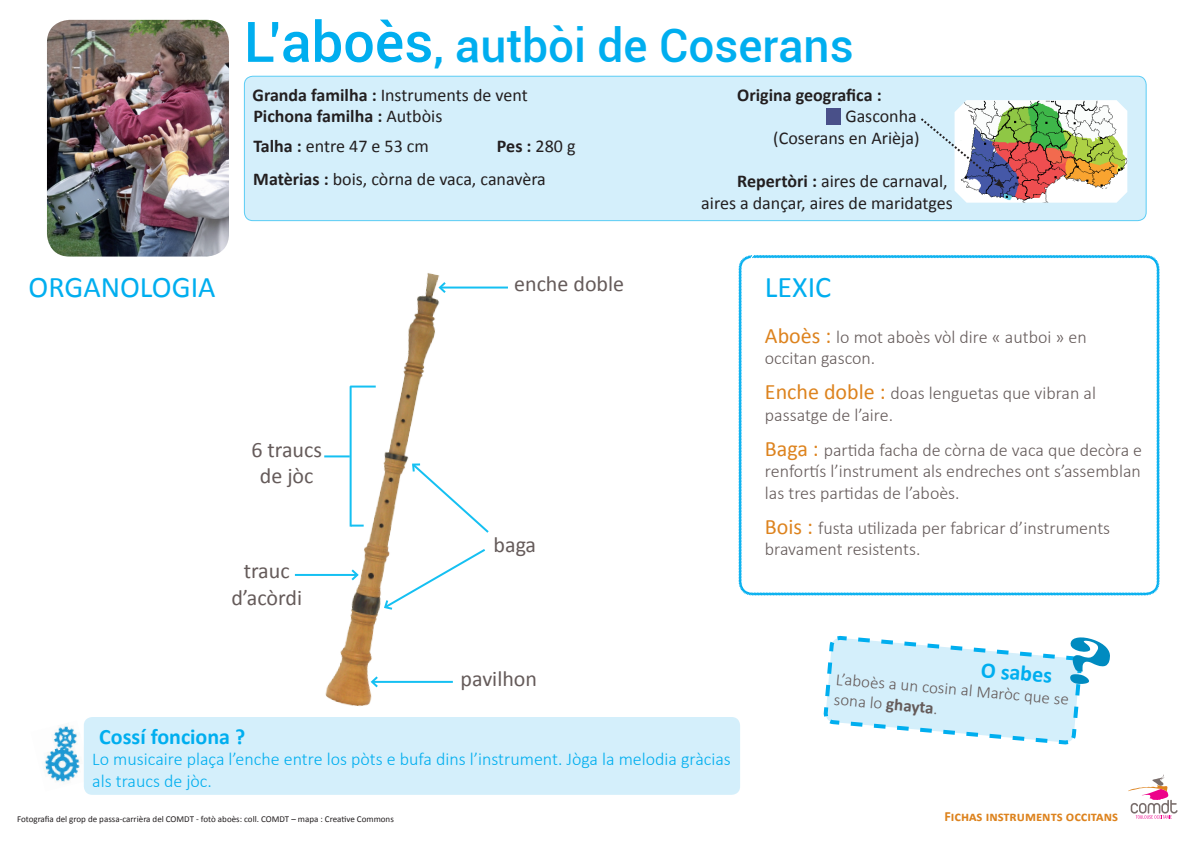
<style>
.page{position:relative;width:1191px;height:842px;background:#fff}
.page>*{position:absolute;margin:0;border:0;box-sizing:border-box;transform-origin:0 0}
.t1{font:500 46px "Roboto";color:#00aeef}
.t2{font:30px "Calibri";color:#00aeef}
.t3{font:22px/26.4px "Calibri";color:#655b5a;text-align:center}
.t4{font:700 22px "Calibri";color:#00aeef}
.t5{font:300 18px/21.6px "Calibri";color:#655b5a}
.t6{font:18px/21.6px "Calibri";color:#231f20;text-align:right}
.t7{font:300 18px/21.6px "Calibri";color:#00aeef}
.t8{font:700 18px/21.6px "Calibri";color:#231f20}
.t9{font:300 17px/20.4px "Calibri";color:#655b5a}
.t10{font:700 14px "Calibri";color:#dd831e}
.t11{font:9px "Calibri";color:#231f20}
.s1{font-size:56px}
.s2{font-weight:400}
.s3{font-weight:700}
.s4{font-weight:400;font-size:22px;color:#dd831e}
</style>
<div class="page">
<img style="left:321px;top:273px;width:133px;height:433px">
<div style="left:244px;top:76px;width:902px;height:145px;background:#d4effb;border-radius:9px"></div>
<div style="left:244px;top:76px;width:902px;height:145px;border:1px solid #5accf5;border-radius:9px"></div>
<img style="left:954px;top:100px;width:173px;height:103px">
<hr style="left:440px;top:287px;width:68px;height:2px;background:#15c0f2">
<svg style="left:437px;top:280px;width:11px;height:15px"></svg>
<img style="left:47px;top:20px;width:182px;height:237px">
<svg style="left:410px;top:462px;width:79px;height:73px"></svg>
<hr style="left:349px;top:386px;width:2px;height:141px;background:#15c0f2">
<hr style="left:295px;top:574px;width:62px;height:2px;background:#15c0f2">
<svg style="left:349px;top:567px;width:11px;height:15px"></svg>
<img style="left:44px;top:720px;width:42px;height:70px">
<svg style="left:921px;top:116px;width:83px;height:72px"></svg>
<div style="left:826px;top:108px;width:14px;height:16px;background:#495089"></div>
<div style="left:84px;top:717px;width:656px;height:78px;background:#d4effb;border-radius:9px"></div>
<svg style="left:1128px;top:774px;width:49px;height:45px"></svg>
<hr style="left:372px;top:681px;width:81px;height:2px;background:#15c0f2">
<svg style="left:369px;top:674px;width:11px;height:15px"></svg>
<svg style="left:351px;top:525px;width:13px;height:2px"></svg>
<hr style="left:350px;top:386px;width:26px;height:2px;background:#15c0f2">
<hr style="left:324px;top:455px;width:26px;height:2px;background:#15c0f2">
<svg style="left:382px;top:547px;width:103px;height:64px"></svg>
<svg style="left:738px;top:255px;width:422px;height:341px"></svg>
<svg style="left:823px;top:635px;width:259px;height:110px"></svg>
<h1 class="t1" style="left:244px;top:13px;width:611px"><span class="s1">L’aboès</span>, autbòi de Coserans</h1>
<p class="t8" style="left:252px;top:84px;width:277px">Granda familha : <span class="s2">Instruments de vent<br></span>Pichona familha : <span class="s2">Autbòis</span></p>
<p class="t6" style="left:253px;top:135px;width:177px"><span class="s3">Talha :</span> entre 47 e 53 cm</p>
<p class="t8" style="left:497px;top:135px;width:80px">Pes : <span class="s2">280 g</span></p>
<p class="t8" style="left:737px;top:84px;width:146px">Origina geografica :</p>
<p class="t6" style="left:773px;top:105px;width:148px">Gasconha (Coserans en Arièja)</p>
<p class="t6" style="left:701px;top:170px;width:253px"><span class="s3">Repertòri :</span> aires de carnaval,<br>aires a dançar, aires de maridatges</p>
<p class="t6" style="left:253px;top:168px;width:294px"><span class="s3">Matèrias :</span> bois, còrna de vaca, canavèra</p>
<p class="t3" style="left:514px;top:271px;width:111px">enche doble</p>
<h2 class="t2" style="left:29px;top:268px;width:189px">ORGANOLOGIA</h2>
<h2 class="t2" style="left:765px;top:268px;width:68px">LEXIC</h2>
<p class="t5" style="left:765px;top:326px;width:323px"><span class="s4">Aboès :</span> lo mot aboès vòl dire « autboi » en occitan gascon.</p>
<p class="t5" style="left:765px;top:382px;width:332px"><span class="s4">Enche doble :</span> doas lenguetas que vibran al passatge de l’aire.</p>
<p class="t5" style="left:765px;top:439px;width:379px;text-align:justify"><span class="s4">Baga :</span> partida facha de còrna de vaca que decòra e renfortís l’instrument als endreches ont s’assemblan las tres partidas de l’aboès.</p>
<p class="t5" style="left:765px;top:517px;width:347px"><span class="s4">Bois :</span> fusta utilizada per fabricar d’instruments bravament resistents.</p>
<p class="t3" style="left:251px;top:436px;width:72px">6 traucs de jòc</p>
<p class="t3" style="left:493px;top:532px;width:44px">baga</p>
<p class="t3" style="left:231px;top:558px;width:72px">trauc d’acòrdi</p>
<p class="t3" style="left:460px;top:666px;width:78px">pavilhon</p>
<p class="t4" style="left:982px;top:655px;width:73px;rotate:5deg">O sabes</p>
<p class="t9" style="left:836px;top:669px;width:235px;rotate:5deg">L’aboès a un cosin al Maròc que se sona lo <span class="s3">ghayta</span>.</p>
<p class="t4" style="left:99px;top:722px;width:147px">Cossí fonciona ?</p>
<p class="t7" style="left:92px;top:748px;width:640px">Lo musicaire plaça l’enche entre los pòts e bufa dins l’instrument. Jòga la melodia gràcias als traucs de jòc.</p>
<p class="t11" style="left:17px;top:814px;width:378px">Fotografia del grop de passa-carrièra del COMDT - fotò aboès: coll. COMDT – mapa : Creative Commons</p>
<p class="t10" style="left:944px;top:807px;width:175px">Fichas instruments occitans</p>
</div>
